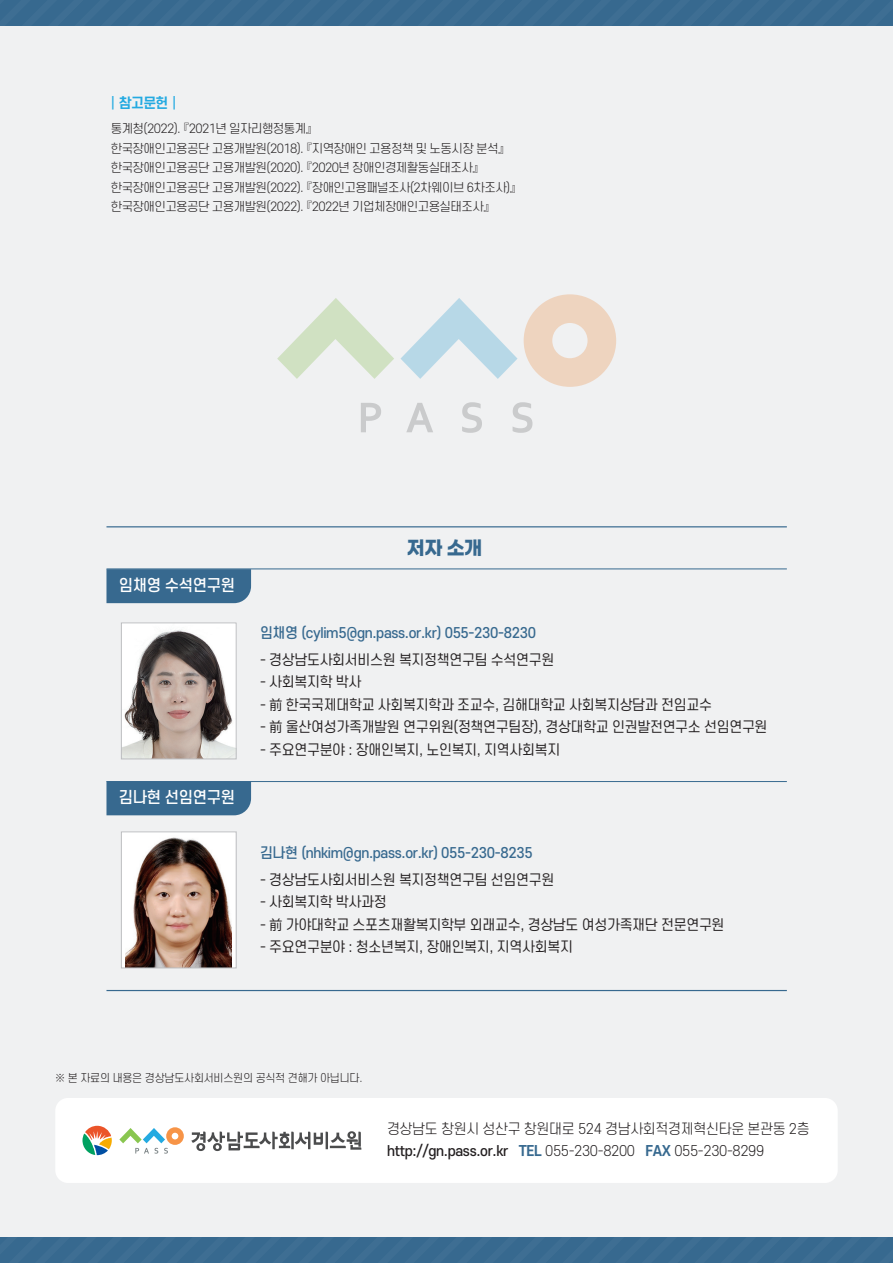
<style>
.page{position:relative;width:893px;height:1263px;background:#f0f1f2}
.page>*{position:absolute;margin:0;border:0;box-sizing:border-box;transform-origin:0 0}
.t1{font:700 19.5px "Gmarket Sans";color:#37698f;scale:.96 1}
.t2{font:500 15.45px "S Core Dream 5";letter-spacing:-.025em;color:#fff}
.t3{font:13.95px "S Core Dream 4";letter-spacing:-.025em;color:#231f20}
.t4{font:300 13.95px/22.5px "S Core Dream 3";letter-spacing:-.025em;color:#231f20}
.t5{font:500 13.95px "S Core Dream 5";letter-spacing:-.025em;color:#37698f}
.t6{font:700 13.5px "S Core Dream 6";color:#24aae1}
.t7{font:300 12px/19.5px "S Core Dream 3";letter-spacing:-.05em;color:#231f20}
.t8{font:300 10.8px "S Core Dream 3";letter-spacing:-.025em;color:#231f20}
.s1{font-family:"Noto Sans CJ Kkr"}
.s2{font-family:"S Core Dream 5";font-weight:500}
.s3{font-family:"S Core Dream 6";font-weight:700;color:#37698f}
</style>
<div class="page">
<svg style="left:361px;top:403px;width:20px;height:29px"></svg>
<svg style="left:406px;top:403px;width:27px;height:29px"></svg>
<svg style="left:462px;top:402px;width:20px;height:31px"></svg>
<svg style="left:513px;top:402px;width:19px;height:31px"></svg>
<svg style="left:524px;top:294px;width:92px;height:93px"></svg>
<svg style="left:277px;top:298px;width:117px;height:81px"></svg>
<svg style="left:400px;top:298px;width:117px;height:81px"></svg>
<div style="left:0;top:1237px;width:893px;height:26px;background:#37698f"></div>
<div style="left:0;top:0;width:893px;height:26px;background:#37698f"></div>
<hr style="left:106px;top:526px;width:681px;height:1px;background:#37698f">
<hr style="left:106px;top:569px;width:681px;height:1px;background:#37698f">
<hr style="left:106px;top:781px;width:681px;height:1px;background:#37698f">
<hr style="left:106px;top:990px;width:681px;height:1px;background:#37698f">
<div style="left:106px;top:569px;width:145px;height:34px;background:#37698f"></div>
<img style="left:123px;top:624px;width:112px;height:133px">
<div style="left:121px;top:622px;width:116px;height:137px;border:1px solid #bcbdc0"></div>
<div style="left:121px;top:832px;width:115px;height:136px;background:#fff"></div>
<img style="left:126px;top:837px;width:106px;height:129px">
<div style="left:121px;top:831px;width:116px;height:137px;border:1px solid #bcbdc0"></div>
<div style="left:106px;top:781px;width:145px;height:34px;background:#37698f"></div>
<div style="left:55px;top:1098px;width:783px;height:85px;background:#fff;border-radius:13px"></div>
<svg style="left:82px;top:1126px;width:30px;height:29px"></svg>
<svg style="left:119px;top:1127px;width:65px;height:26px"></svg>
<svg style="left:191px;top:1131px;width:170px;height:20px"></svg>
<p class="t6" style="left:106px;top:93px;width:76px">┃참고문헌┃</p>
<p class="t7" style="left:111px;top:119px;width:407px">통계청(2022). 『2021년 일자리행정통계』<br>한국장애인고용공단 고용개발원(2018). 『지역장애인 고용정책 및 노동시장 분석』한국장애인고용공단 고용개발원(2020). 『2020년 장애인경제활동실태조사』한국장애인고용공단 고용개발원(2022). 『장애인고용패널조사(2차웨이브 6차조사)』한국장애인고용공단 고용개발원(2022). 『2022년 기업체장애인고용실태조사』</p>
<p class="t2" style="left:119px;top:574px;width:118px">임채영 수석연구원</p>
<p class="t2" style="left:119px;top:786px;width:118px">김나현 선임연구원</p>
<h1 class="t1" style="left:407px;top:537px;width:80px">저자 소개</h1>
<p class="t5" style="left:260px;top:622px;width:278px">임채영 (cylim5@gn.pass.or.kr) 055-230-8230</p>
<p class="t3" style="left:260px;top:649px;width:296px">- 경상남도사회서비스원 복지정책연구팀 수석연구원</p>
<p class="t3" style="left:260px;top:672px;width:103px">- 사회복지학 박사</p>
<p class="t3" style="left:260px;top:694px;width:453px">- <span class="s1">前</span> 한국국제대학교 사회복지학과 조교수, 김해대학교 사회복지상담과 전임교수</p>
<p class="t3" style="left:260px;top:717px;width:509px">- <span class="s1">前</span> 울산여성가족개발원 연구위원(정책연구팀장), 경상대학교 인권발전연구소 선임연구원</p>
<p class="t3" style="left:260px;top:739px;width:302px">- 주요연구분야 : 장애인복지, 노인복지, 지역사회복지</p>
<p class="t5" style="left:260px;top:842px;width:274px">김나현 (nhkim@gn.pass.or.kr) 055-230-8235</p>
<p class="t3" style="left:260px;top:869px;width:296px">- 경상남도사회서비스원 복지정책연구팀 선임연구원</p>
<p class="t3" style="left:260px;top:892px;width:128px">- 사회복지학 박사과정</p>
<p class="t3" style="left:260px;top:914px;width:466px">- <span class="s1">前</span> 가야대학교 스포츠재활복지학부 외래교수, 경상남도 여성가족재단 전문연구원</p>
<p class="t3" style="left:260px;top:937px;width:314px">- 주요연구분야 : 청소년복지, 장애인복지, 지역사회복지</p>
<p class="t8" style="left:55px;top:1070px;width:309px">※ 본 자료의 내용은 경상남도사회서비스원의 공식적 견해가 아닙니다.</p>
<p class="t4" style="left:387px;top:1117px;width:424px">경상남도 창원시 성산구 창원대로 524 경남사회적경제혁신타운 본관동 2층 <span class="s2">http://gn.pass.or.kr</span> <span class="s3">TEL</span> 055-230-8200 <span class="s3">FAX</span> 055-230-8299</p>
</div>
